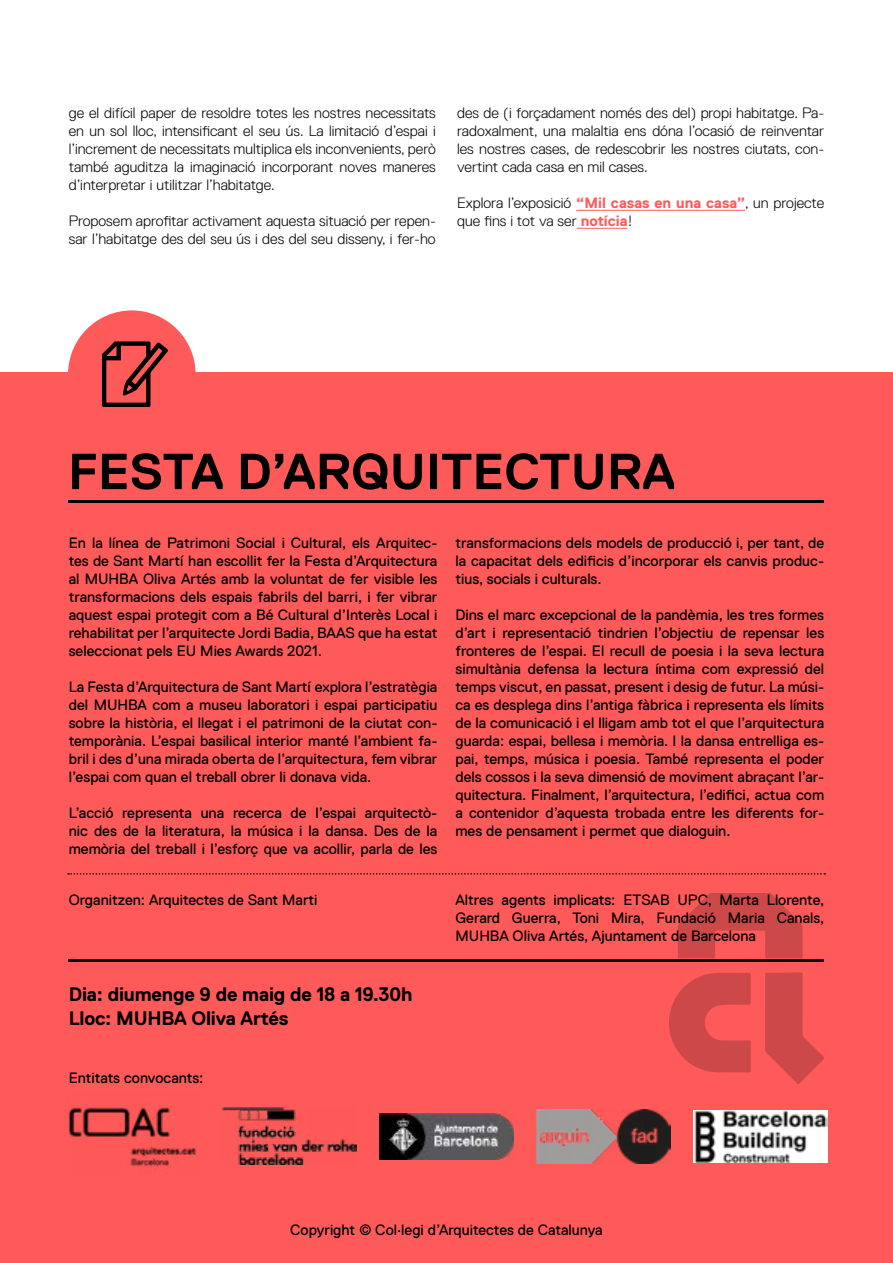
<style>
.page{position:relative;width:893px;height:1263px;background:#fff}
.page>*{position:absolute;margin:0;border:0;box-sizing:border-box;transform-origin:0 0}
.t1{font:700 50.55px "Replica Pro";color:#000}
.t2{font:700 19.5px/23.4px "Replica Pro";letter-spacing:-.01em;color:#000}
.t3{font:15px/18px "Replica Pro";color:#000;text-align:justify}
.t4{font:300 15px/18px "Replica Pro";color:#000;text-align:justify}
.s1{font-weight:700;color:#ff5a5a}
</style>
<div class="page">
<hr style="left:576px;top:210px;width:169px;height:1px;background:#ff5a5a">
<hr style="left:577px;top:228px;width:51px;height:1px;background:#ff5a5a">
<div style="left:0;top:372px;width:893px;height:891px;background:#ff5a5a"></div>
<div style="left:68px;top:310px;width:128px;height:128px;background:#ff5a5a;border-radius:50%"></div>
<svg style="left:102px;top:341px;width:66px;height:66px"></svg>
<hr style="left:69px;top:501px;width:755px;height:2px;background:#000">
<svg style="left:678px;top:893px;width:125px;height:65px"></svg>
<svg style="left:669px;top:973px;width:82px;height:99px"></svg>
<svg style="left:765px;top:972px;width:59px;height:113px"></svg>
<img style="left:65px;top:1104px;width:131px;height:63px">
<img style="left:222px;top:1108px;width:135px;height:57px">
<img style="left:379px;top:1113px;width:135px;height:46px">
<img style="left:536px;top:1109px;width:135px;height:54px">
<img style="left:693px;top:1110px;width:134px;height:52px">
<hr style="left:69px;top:960px;width:755px;height:2px;background:#000">
<svg style="left:68px;top:873px;width:757px;height:1px"></svg>
<p class="t4" style="left:69px;top:104px;width:369px">ge el difícil paper de resoldre totes les nostres necessitats en un sol lloc, intensificant el seu ús. La limitació d’espai i l’increment de necessitats multiplica els inconvenients, però també aguditza la imaginació incorporant noves maneres d’interpretar i utilitzar l’habitatge.</p>
<p class="t4" style="left:69px;top:212px;width:369px">Proposem aprofitar activament aquesta situació per repen&shy;sar l’habitatge des del seu ús i des del seu disseny, i fer-ho</p>
<p class="t4" style="left:457px;top:104px;width:369px">des de (i forçadament només des del) propi habitatge. Pa&shy;radoxalment, una malaltia ens dóna l’ocasió de reinventar les nostres cases, de redescobrir les nostres ciutats, con&shy;vertint cada casa en mil cases.</p>
<p class="t4" style="left:457px;top:194px;width:369px">Explora l’exposició <span class="s1">“Mil casas en una casa”</span>, un projecte que fins i tot va ser <span class="s1">notícia</span>!</p>
<h1 class="t1" style="left:68px;top:444px;width:609px">FESTA D’ARQUITECTURA</h1>
<p class="t3" style="left:69px;top:533px;width:370px">En la línea de Patrimoni Social i Cultural, els Arquitec&shy;tes de Sant Martí han escollit fer la Festa d’Arquitectura al MUHBA Oliva Artés amb la voluntat de fer visible les transformacions dels espais fabrils del barri, i fer vibrar aquest espai protegit com a Bé Cultural d’Interès Local i rehabilitat per l’arquitecte Jordi Badia, BAAS que ha estat seleccionat pels EU Mies Awards 2021.</p>
<p class="t3" style="left:69px;top:677px;width:370px">La Festa d’Arquitectura de Sant Martí explora l’estratègia del MUHBA com a museu laboratori i espai participatiu sobre la història, el llegat i el patrimoni de la ciutat con&shy;temporània. L’espai basilical interior manté l’ambient fa&shy;bril i des d’una mirada oberta de l’arquitectura, fem vibrar l’espai com quan el treball obrer li donava vida.</p>
<p class="t3" style="left:69px;top:803px;width:370px">L’acció representa una recerca de l’espai arquitectò&shy;nic des de la literatura, la música i la dansa. Des de la memòria del treball i l’esforç que va acollir, parla de les</p>
<p class="t3" style="left:455px;top:533px;width:370px">transformacions dels models de producció i, per tant, de la capacitat dels edificis d’incorporar els canvis produc&shy;tius, socials i culturals.</p>
<p class="t3" style="left:455px;top:605px;width:370px">Dins el marc excepcional de la pandèmia, les tres formes d’art i representació tindrien l’objectiu de repensar les fronteres de l’espai. El recull de poesia i la seva lectura simultània defensa la lectura íntima com expressió del temps viscut, en passat, present i desig de futur. La músi&shy;ca es desplega dins l’antiga fàbrica i representa els límits de la comunicació i el lligam amb tot el que l’arquitectura guarda: espai, bellesa i memòria. I la dansa entrelliga es&shy;pai, temps, música i poesia. També representa el poder dels cossos i la seva dimensió de moviment abraçant l’ar&shy;quitectura. Finalment, l’arquitectura, l’edifici, actua com a contenidor d’aquesta trobada entre les diferents for&shy;mes de pensament i permet que dialoguin.</p>
<p class="t3" style="left:69px;top:890px;width:250px">Organitzen: Arquitectes de Sant Marti</p>
<p class="t3" style="left:455px;top:890px;width:371px">Altres agents implicats: ETSAB UPC, Marta Llorente, Gerard Guerra, Toni Mira, Fundació Maria Canals, MUHBA Oliva Artés, Ajuntament de Barcelona</p>
<h2 class="t2" style="left:69px;top:983px;width:345px">Dia: diumenge 9 de maig de 18 a 19.30h<br>Lloc: MUHBA Oliva Artés</h2>
<p class="t3" style="left:69px;top:1068px;width:136px">Entitats convocants:</p>
<p class="t3" style="left:290px;top:1221px;width:314px">Copyright © Col·legi d’Arquitectes de Catalunya</p>
</div>
